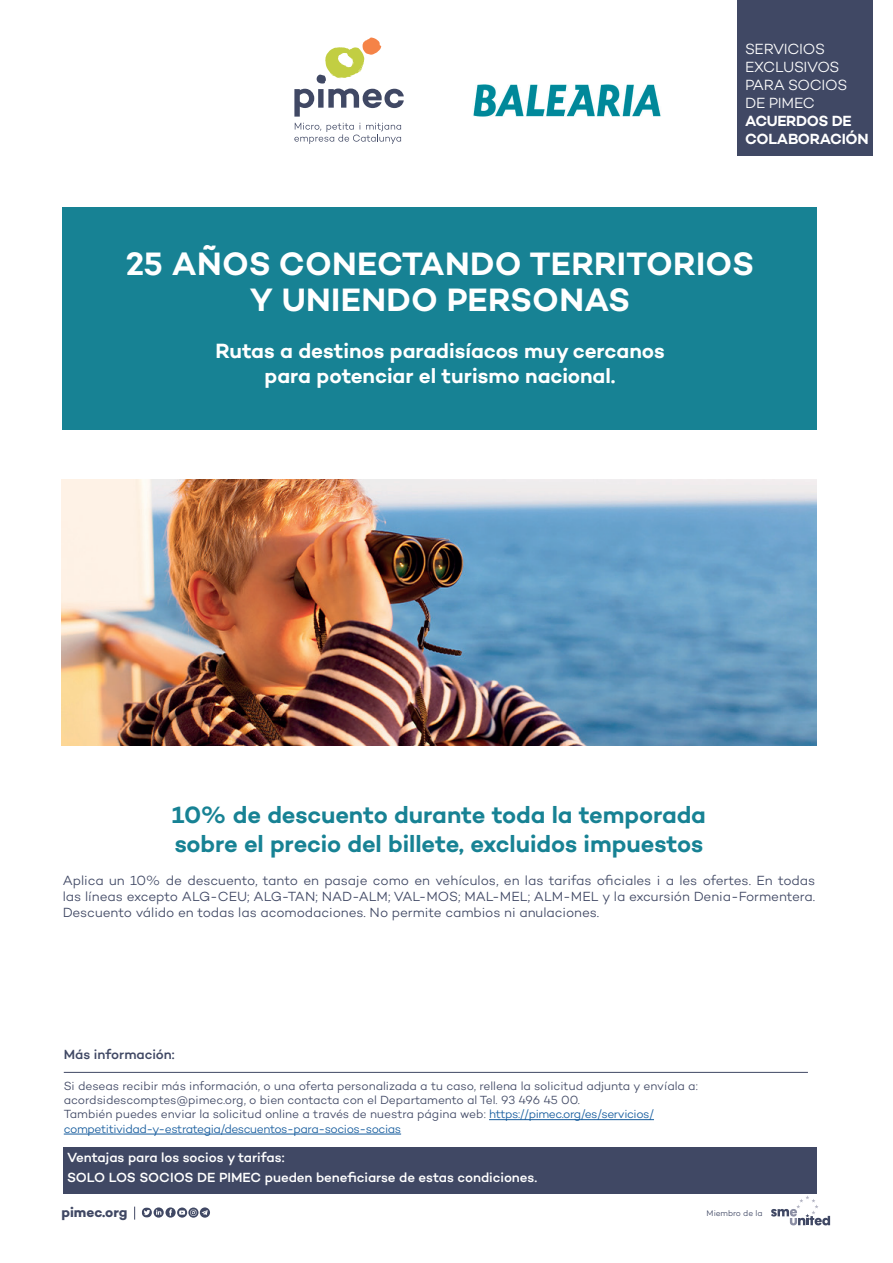
<style>
.page{position:relative;width:893px;height:1263px;background:#fff}
.page>*{position:absolute;margin:0;border:0;box-sizing:border-box;transform-origin:0 0}
.t1{font:600 33px/36px "Campton";letter-spacing:.01em;color:#fff;text-align:center}
.t2{font:600 24px/28.8px "Campton";letter-spacing:-.005em;color:#178294}
.t3{font:600 21px/25.2px "Campton";letter-spacing:-.005em;color:#fff;text-align:center}
.t4{font:300 15px/18px "Campton";letter-spacing:-.02em;color:#fff}
.t5{font:600 15px/18px "Campton";letter-spacing:-.02em;color:#fff}
.t6{font:700 13.8px "Campton";letter-spacing:-.005em;color:#404864}
.t7{font:300 13.5px/16.2px "Campton";letter-spacing:-.005em;color:#404864;text-align:justify}
.t8{font:500 13.5px/19.5px "Campton";letter-spacing:-.005em;color:#fff}
.t9{font:500 13.5px "Campton";letter-spacing:-.005em;color:#404864}
.t10{font:300 12px/14.4px "Campton";letter-spacing:-.01em;color:#404864}
.t11{font:300 8.25px "Campton";letter-spacing:-.005em;color:#404864}
.s1{color:#175d9e}
</style>
<div class="page">
<div style="left:63px;top:1147px;width:753px;height:47px;background:#404864"></div>
<svg style="left:294px;top:123px;width:107px;height:21px"></svg>
<svg style="left:294px;top:38px;width:110px;height:79px"></svg>
<svg style="left:134px;top:1206px;width:1px;height:13px"></svg>
<svg style="left:154px;top:1207px;width:10px;height:10px"></svg>
<div style="left:165px;top:1207px;width:11px;height:10px;background:#404864;border-radius:50%"></div>
<svg style="left:142px;top:1207px;width:19px;height:10px"></svg>
<svg style="left:771px;top:1196px;width:59px;height:29px"></svg>
<svg style="left:169px;top:1207px;width:41px;height:11px"></svg>
<div style="left:737px;top:0;width:136px;height:155px;background:#404864"></div>
<hr style="left:64px;top:1072px;width:744px;height:1px;background:#404864">
<img style="left:473px;top:84px;width:188px;height:33px">
<div style="left:62px;top:207px;width:754px;height:222px;background:#178294"></div>
<img style="left:62px;top:479px;width:754px;height:267px">
<hr style="left:64px;top:1134px;width:337px;height:1px;background:#175d9e">
<hr style="left:489px;top:1119px;width:165px;height:1px;background:#175d9e">
<p class="t4" style="left:745px;top:40px;width:104px">SERVICIOS<br>EXCLUSIVOS<br>PARA SOCIOS<br>DE PIMEC</p>
<p class="t5" style="left:745px;top:112px;width:125px">ACUERDOS DE<br>COLABORACIÓN</p>
<h1 class="t1" style="left:126px;top:245px;width:630px">25 AÑOS CONECTANDO TERRITORIOS<br>Y UNIENDO PERSONAS</h1>
<h3 class="t3" style="left:215px;top:337px;width:451px">Rutas a destinos paradisíacos muy cercanos para potenciar el turismo nacional.</h3>
<h2 class="t2" style="left:172px;top:800px;width:535px">10% de descuento durante toda la temporada sobre el precio del billete, excluidos impuestos</h2>
<p class="t7" style="left:63px;top:872px;width:754px">Aplica un 10% de descuento, tanto en pasaje como en vehículos, en las tarifas oficiales i a les ofertes. En todas las líneas excepto ALG-CEU; ALG-TAN; NAD-ALM; VAL-MOS; MAL-MEL; ALM-MEL y la excursión Denia-Formentera.<br>Descuento válido en todas las acomodaciones. No permite cambios ni anulaciones.</p>
<p class="t9" style="left:64px;top:1046px;width:112px">Más información:</p>
<p class="t10" style="left:64px;top:1078px;width:635px">Si deseas recibir más información, o una oferta personalizada a tu caso, rellena la solicitud adjunta y envíala a: acordsidescomptes@pimec.org, o bien contacta con el Departamento al Tel. 93 496 45 00.<br>También puedes enviar la solicitud online a través de nuestra página web: <span class="s1">https://pimec.org/es/servicios/ competitividad-y-estrategia/descuentos-para-socios-socias</span></p>
<p class="t8" style="left:67px;top:1147px;width:472px">Ventajas para los socios y tarifas:<br>SOLO LOS SOCIOS DE PIMEC pueden beneficiarse de estas condiciones.</p>
<p class="t6" style="left:62px;top:1203px;width:67px">pimec.org</p>
<p class="t11" style="left:707px;top:1208px;width:57px">Miembro de la</p>
</div>
